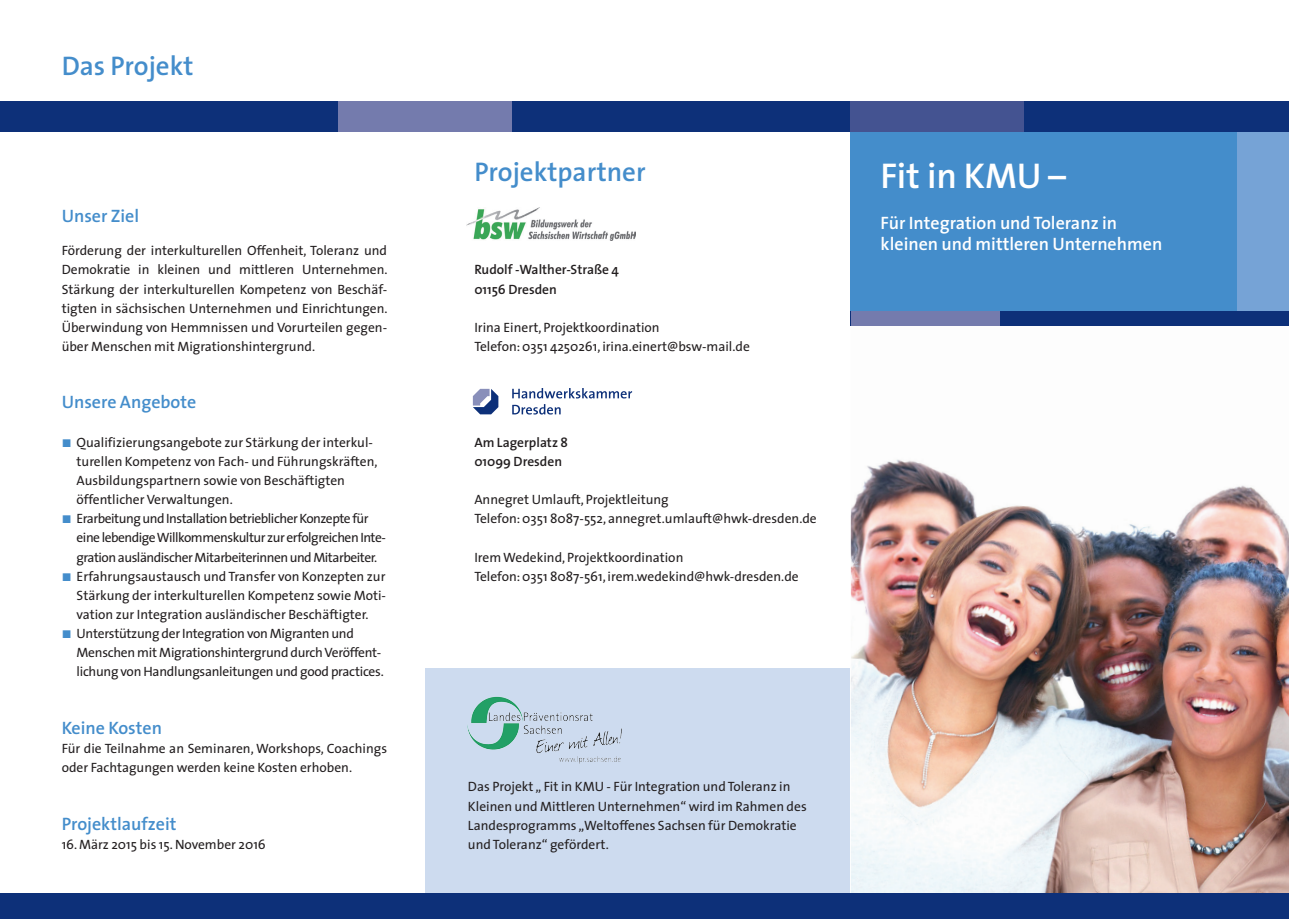
<style>
.page{position:relative;width:1289px;height:919px;background:#fff}
.page>*{position:absolute;margin:0;border:0;box-sizing:border-box;transform-origin:0 0}
.t1{font:600 36px "The Sans";color:#fff}
.t2{font:600 27px "The Sans";color:#448dcb}
.t3{font:600 18px/21.6px "The Sans";color:#fff}
.t4{font:600 18px "The Sans";color:#448dcb}
.t5{font:13.5px/19.2px "The Sans";color:#231f20}
.t6{font:13.5px "The Sans";letter-spacing:-.035em;color:#231f20}
.t7{font:13.5px "The Sans";letter-spacing:-.02em;color:#231f20}
.t8{font:600 13.5px/19.2px "The Sans";color:#231f20}
.s1{font-family:"The Sans Expert";font-size:11.4px;color:#448dcb}
</style>
<div class="page">
<div style="left:425px;top:668px;width:425px;height:225px;background:#cddbef"></div>
<div style="left:850px;top:121px;width:438px;height:197px;background:#448dcb"></div>
<div style="left:1237px;top:117px;width:51px;height:201px;background:#76a3d6"></div>
<img style="left:850px;top:325px;width:438px;height:568px">
<div style="left:0;top:102px;width:1288px;height:30px;background:#0d3079"></div>
<div style="left:850px;top:102px;width:173px;height:30px;background:#445391"></div>
<div style="left:850px;top:310px;width:438px;height:15px;background:#0d3079"></div>
<div style="left:850px;top:310px;width:149px;height:15px;background:#747bad"></div>
<svg style="left:512px;top:388px;width:120px;height:10px"></svg>
<svg style="left:512px;top:404px;width:48px;height:10px"></svg>
<svg style="left:473px;top:389px;width:25px;height:25px"></svg>
<div style="left:0;top:893px;width:1288px;height:25px;background:#0d3079"></div>
<img style="left:467px;top:207px;width:168px;height:34px">
<div style="left:339px;top:102px;width:173px;height:30px;background:#747bad"></div>
<img style="left:467px;top:696px;width:155px;height:68px">
<h2 class="t2" style="left:62px;top:43px;width:133px">Das Projekt</h2>
<h3 class="t4" style="left:62px;top:200px;width:79px">Unser Ziel</h3>
<p class="t5" style="left:62px;top:241px;width:327px;text-align:justify">Förderung der interkulturellen Offenheit, Toleranz und Demokratie in kleinen und mittleren Unternehmen.<br>Stärkung der interkulturellen Kompetenz von Beschäf&shy;tigten in sächsischen Unternehmen und Einrichtungen.<br>Überwindung von Hemmnissen und Vorurteilen gegen&shy;über Menschen mit Migrationshintergrund.</p>
<h3 class="t4" style="left:62px;top:387px;width:136px">Unsere Angebote</h3>
<p class="t5" style="left:62px;top:432px;width:313px"><span class="s1">ó</span> Qualifizierungsangebote zur Stärkung der interkul-</p>
<p class="t5" style="left:77px;top:451px;width:302px">turellen Kompetenz von Fach- und Führungskräften,</p>
<p class="t5" style="left:77px;top:470px;width:270px">Ausbildungspartnern sowie von Beschäftigten</p>
<p class="t5" style="left:77px;top:489px;width:158px">öffentlicher Verwaltungen.</p>
<p class="t6" style="left:62px;top:507px;width:308px"><span class="s1">ó</span> Erarbeitung und Installation betrieblicher Konzepte für</p>
<p class="t6" style="left:77px;top:526px;width:311px">eine lebendige Willkommenskultur zur erfolgreichen Inte-</p>
<p class="t6" style="left:77px;top:545px;width:302px">gration ausländischer Mitarbeiterinnen und Mitarbeiter.</p>
<p class="t5" style="left:62px;top:566px;width:325px"><span class="s1">ó</span> Erfahrungsaustausch und Transfer von Konzepten zur</p>
<p class="t5" style="left:77px;top:585px;width:311px">Stärkung der interkulturellen Kompetenz sowie Moti-</p>
<p class="t5" style="left:77px;top:604px;width:294px">vation zur Integration ausländischer Beschäftigter.</p>
<p class="t7" style="left:62px;top:622px;width:294px"><span class="s1">ó</span> Unterstützung der Integration von Migranten und</p>
<p class="t7" style="left:77px;top:641px;width:306px">Menschen mit Migrationshintergrund durch Veröffent-</p>
<p class="t7" style="left:77px;top:660px;width:309px">lichung von Handlungsanleitungen und good practices.</p>
<h3 class="t4" style="left:62px;top:712px;width:102px">Keine Kosten</h3>
<p class="t5" style="left:62px;top:738px;width:327px">Für die Teilnahme an Seminaren, Workshops, Coachings oder Fachtagungen werden keine Kosten erhoben.</p>
<h3 class="t4" style="left:62px;top:808px;width:116px">Projektlaufzeit</h3>
<p class="t5" style="left:62px;top:834px;width:205px">16. März 2015 bis 15. November 2016</p>
<h2 class="t2" style="left:474px;top:150px;width:173px">Projektpartner</h2>
<p class="t8" style="left:474px;top:260px;width:146px">Rudolf -Walther-Straße 4<br>01156 Dresden</p>
<p class="t5" style="left:474px;top:317px;width:277px">Irina Einert, Projektkoordination<br>Telefon: 0351 4250261, irina.einert@bsw-mail.de</p>
<p class="t8" style="left:474px;top:432px;width:95px">Am Lagerplatz 8<br>01099 Dresden</p>
<p class="t5" style="left:474px;top:489px;width:344px">Annegret Umlauft, Projektleitung<br>Telefon: 0351 8087-552, annegret.umlauft@hwk-dresden.de</p>
<p class="t5" style="left:474px;top:547px;width:326px">Irem Wedekind, Projektkoordination<br>Telefon: 0351 8087-561, irem.wedekind@hwk-dresden.de</p>
<h1 class="t1" style="left:880px;top:146px;width:187px">Fit in KMU –</h1>
<h3 class="t3" style="left:880px;top:211px;width:283px">Für Integration und Toleranz in kleinen und mittleren Unternehmen</h3>
<p class="t5" style="left:468px;top:776px;width:340px">Das Projekt „ Fit in KMU - Für Integration und Toleranz in Kleinen und Mittleren Unternehmen“ wird im Rahmen des Landesprogramms „Weltoffenes Sachsen für Demokratie und Toleranz“ gefördert.</p>
</div>
